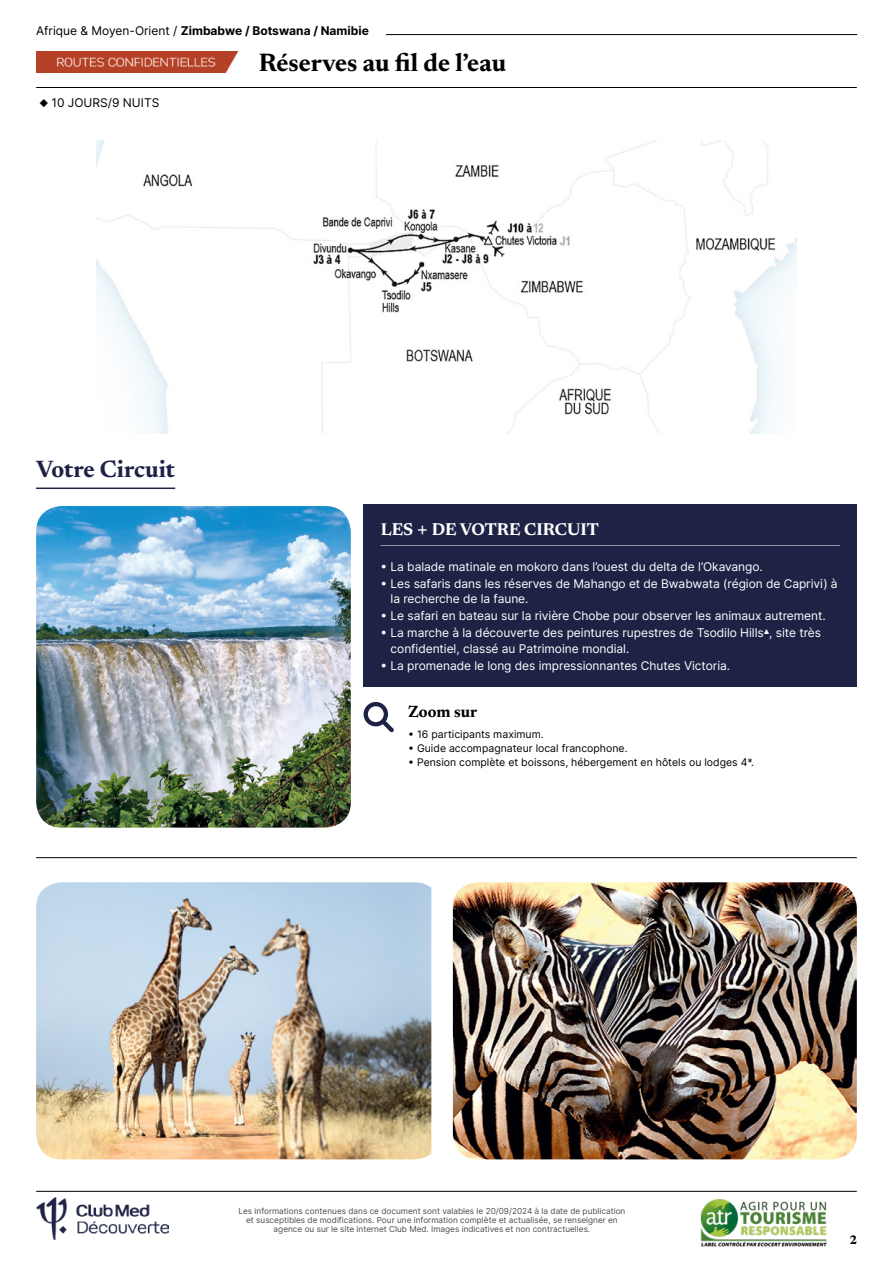
<style>
.page{position:relative;width:893px;height:1263px;background:#fff}
.page>*{position:absolute;margin:0;border:0;box-sizing:border-box;transform-origin:0 0}
.t1{font:700 25.5px "Newsreader 24 pt";color:#000}
.t2{font:700 24px "Newsreader 24 pt";color:#1e2346}
.t3{font:700 17.25px "Newsreader 24 pt";color:#fff}
.t4{font:700 16.5px "Newsreader 24 pt";color:#000}
.t5{font:700 12.6px "Newsreader 24 pt";color:#000}
.t6{font:12px/15px "Inter";letter-spacing:-.005em;color:#fff}
.t7{font:700 12px "Inter";color:#000}
.t8{font:12px "Inter";color:#000}
.t9{font:10.5px "Inter";color:#000}
.t10{font:8.25px/9px "Inter";color:#4d4d4d;text-align:center}
.s1{font-weight:400}
.s2{font-size:22.5px}
</style>
<div class="page">
<hr style="left:64px;top:34px;width:793px;height:1px;background:#000">
<img style="left:36px;top:51px;width:201px;height:21px">
<hr style="left:36px;top:87px;width:821px;height:1px;background:#000">
<div style="left:36px;top:26px;width:350px;height:17px;background:#fff"></div>
<hr style="left:36px;top:1191px;width:821px;height:1px;background:#000">
<img style="left:36px;top:1197px;width:132px;height:42px">
<img style="left:700px;top:1199px;width:127px;height:48px">
<img style="left:453px;top:882px;width:404px;height:277px">
<img style="left:36px;top:882px;width:395px;height:277px">
<div style="left:364px;top:505px;width:493px;height:47px;background:#1e2346"></div>
<hr style="left:381px;top:545px;width:459px;height:2px;background:#fff">
<div style="left:364px;top:546px;width:493px;height:42px;background:#1e2346"></div>
<div style="left:364px;top:563px;width:493px;height:57px;background:#1e2346"></div>
<div style="left:364px;top:612px;width:493px;height:57px;background:#1e2346"></div>
<div style="left:364px;top:644px;width:493px;height:43px;background:#1e2346"></div>
<svg style="left:364px;top:702px;width:30px;height:30px"></svg>
<img style="left:36px;top:506px;width:315px;height:322px">
<hr style="left:36px;top:857px;width:821px;height:1px;background:#000">
<hr style="left:36px;top:487px;width:139px;height:2px;background:#1e2346">
<img style="left:97px;top:140px;width:699px;height:294px">
<p class="t7" style="left:36px;top:22px;width:334px"><span class="s1">Afrique &amp; Moyen-Orient /</span> Zimbabwe / Botswana / Namibie</p>
<h1 class="t1" style="left:259px;top:44px;width:249px">Réserves au fil de l’eau</h1>
<p class="t8" style="left:40px;top:93px;width:121px">◆ 10 JOURS/9 NUITS</p>
<h2 class="t2" style="left:36px;top:452px;width:141px">Votre Circuit</h2>
<h3 class="t3" style="left:381px;top:517px;width:220px">LES <span class="s2">+</span> DE VOTRE CIRCUIT</h3>
<p class="t6" style="left:381px;top:559px;width:384px">• La balade matinale en mokoro dans l’ouest du delta de l’Okavango.</p>
<p class="t6" style="left:391px;top:576px;width:449px;text-indent:-10px">• Les safaris dans les réserves de Mahango et de Bwabwata (région de Caprivi) à la recherche de la faune.</p>
<p class="t6" style="left:381px;top:608px;width:447px">• Le safari en bateau sur la rivière Chobe pour observer les animaux autrement.</p>
<p class="t6" style="left:391px;top:625px;width:432px;text-indent:-10px">• La marche à la découverte des peintures rupestres de Tsodilo Hills▲, site très confidentiel, classé au Patrimoine mondial.</p>
<p class="t6" style="left:381px;top:657px;width:351px">• La promenade le long des impressionnantes Chutes Victoria.</p>
<h3 class="t4" style="left:408px;top:700px;width:70px">Zoom sur</h3>
<p class="t9" style="left:408px;top:727px;width:137px">• 16 participants maximum.</p>
<p class="t9" style="left:408px;top:740px;width:221px">• Guide accompagnateur local francophone.</p>
<p class="t9" style="left:408px;top:754px;width:347px">• Pension complète et boissons, hébergement en hôtels ou lodges 4*.</p>
<p class="t10" style="left:238px;top:1206px;width:388px">Les informations contenues dans ce document sont valables le 20/09/2024 à la date de publication et susceptibles de modifications. Pour une information complète et actualisée, se renseigner en agence ou sur le site internet Club Med. Images indicatives et non contractuelles.</p>
<p class="t5" style="left:849px;top:1230px;width:9px">2</p>
</div>
